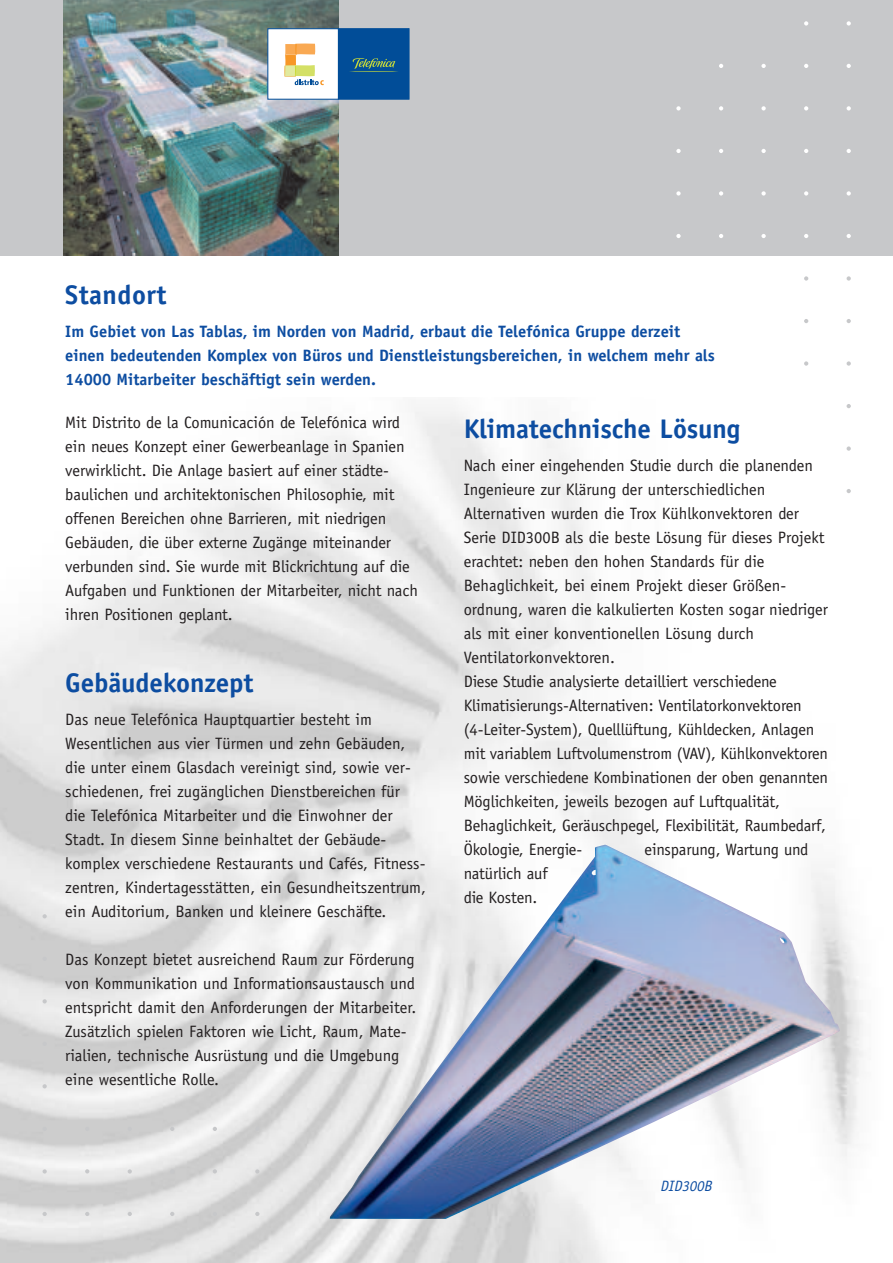
<style>
.page{position:relative;width:893px;height:1263px;background:#fff}
.page>*{position:absolute;margin:0;border:0;box-sizing:border-box;transform-origin:0 0}
.t1{font:700 27px "Officina Sans";letter-spacing:-.005em;color:#0d4da1}
.t2{font:700 27px "Officina Sans";letter-spacing:.015em;color:#0d4da1}
.t3{font:16.5px/24px "Officina Sans";letter-spacing:-.005em;color:#231f20}
.t4{font:700 16.5px/24px "Officina Sans";color:#0d4da1}
.t5{font:italic 15px "Officina Sans";letter-spacing:-.005em;color:#0d4da1}
</style>
<div class="page">
<div style="left:0;top:0;width:892px;height:255px;background:#c7c8ca"></div>
<img style="left:64px;top:0;width:275px;height:255px">
<svg style="left:676px;top:234px;width:4px;height:4px"></svg>
<svg style="left:719px;top:234px;width:4px;height:4px"></svg>
<svg style="left:761px;top:234px;width:4px;height:4px"></svg>
<svg style="left:804px;top:234px;width:4px;height:4px"></svg>
<svg style="left:846px;top:234px;width:4px;height:4px"></svg>
<svg style="left:676px;top:191px;width:4px;height:5px"></svg>
<svg style="left:719px;top:191px;width:4px;height:5px"></svg>
<svg style="left:761px;top:191px;width:4px;height:5px"></svg>
<svg style="left:804px;top:191px;width:4px;height:5px"></svg>
<svg style="left:846px;top:191px;width:4px;height:5px"></svg>
<svg style="left:676px;top:149px;width:4px;height:4px"></svg>
<svg style="left:719px;top:149px;width:4px;height:4px"></svg>
<svg style="left:761px;top:149px;width:4px;height:4px"></svg>
<svg style="left:804px;top:149px;width:4px;height:4px"></svg>
<svg style="left:846px;top:149px;width:4px;height:4px"></svg>
<svg style="left:676px;top:106px;width:4px;height:5px"></svg>
<svg style="left:719px;top:106px;width:4px;height:5px"></svg>
<svg style="left:761px;top:106px;width:4px;height:5px"></svg>
<svg style="left:804px;top:106px;width:4px;height:5px"></svg>
<svg style="left:846px;top:106px;width:4px;height:5px"></svg>
<svg style="left:719px;top:64px;width:4px;height:4px"></svg>
<svg style="left:761px;top:64px;width:4px;height:4px"></svg>
<svg style="left:804px;top:64px;width:4px;height:4px"></svg>
<svg style="left:846px;top:64px;width:4px;height:4px"></svg>
<svg style="left:804px;top:21px;width:4px;height:5px"></svg>
<svg style="left:846px;top:21px;width:4px;height:5px"></svg>
<svg style="left:804px;top:276px;width:4px;height:5px"></svg>
<svg style="left:846px;top:276px;width:4px;height:5px"></svg>
<svg style="left:804px;top:361px;width:4px;height:5px"></svg>
<svg style="left:846px;top:361px;width:4px;height:5px"></svg>
<svg style="left:846px;top:404px;width:4px;height:4px"></svg>
<svg style="left:846px;top:446px;width:4px;height:5px"></svg>
<svg style="left:846px;top:489px;width:4px;height:4px"></svg>
<svg style="left:804px;top:319px;width:4px;height:4px"></svg>
<svg style="left:846px;top:319px;width:4px;height:4px"></svg>
<img style="left:330px;top:845px;width:511px;height:374px">
<div style="left:268px;top:29px;width:70px;height:70px;background:#fff"></div>
<svg style="left:295px;top:43px;width:20px;height:12px"></svg>
<svg style="left:284px;top:44px;width:40px;height:41px"></svg>
<div style="left:338px;top:29px;width:71px;height:70px;background:#014d98"></div>
<svg style="left:349px;top:58px;width:49px;height:14px"></svg>
<svg style="left:43px;top:1127px;width:4px;height:4px"></svg>
<svg style="left:43px;top:1084px;width:4px;height:4px"></svg>
<svg style="left:43px;top:1042px;width:4px;height:4px"></svg>
<svg style="left:43px;top:999px;width:4px;height:5px"></svg>
<svg style="left:43px;top:957px;width:4px;height:4px"></svg>
<svg style="left:43px;top:914px;width:4px;height:4px"></svg>
<svg style="left:85px;top:1127px;width:4px;height:4px"></svg>
<svg style="left:128px;top:1127px;width:4px;height:4px"></svg>
<svg style="left:170px;top:1127px;width:4px;height:4px"></svg>
<svg style="left:213px;top:1127px;width:4px;height:4px"></svg>
<svg style="left:255px;top:1127px;width:4px;height:4px"></svg>
<svg style="left:43px;top:1169px;width:4px;height:5px"></svg>
<svg style="left:85px;top:1169px;width:4px;height:5px"></svg>
<svg style="left:128px;top:1169px;width:4px;height:5px"></svg>
<svg style="left:170px;top:1169px;width:4px;height:5px"></svg>
<svg style="left:213px;top:1169px;width:4px;height:5px"></svg>
<svg style="left:255px;top:1169px;width:4px;height:5px"></svg>
<svg style="left:43px;top:1212px;width:4px;height:4px"></svg>
<svg style="left:85px;top:1212px;width:4px;height:4px"></svg>
<svg style="left:128px;top:1212px;width:4px;height:4px"></svg>
<svg style="left:170px;top:1212px;width:4px;height:4px"></svg>
<svg style="left:213px;top:1212px;width:4px;height:4px"></svg>
<svg style="left:255px;top:1212px;width:4px;height:4px"></svg>
<h1 class="t2" style="left:65px;top:285px;width:103px">Standort</h1>
<p class="t4" style="left:65px;top:321px;width:651px">Im Gebiet von Las Tablas, im Norden von Madrid, erbaut die Telefónica Gruppe derzeit einen bedeutenden Komplex von Büros und Dienstleistungsbereichen, in welchem mehr als<br>14000 Mitarbeiter beschäftigt sein werden.</p>
<p class="t3" style="left:65px;top:412px;width:354px">Mit Distrito de la Comunicación de Telefónica wird ein neues Konzept einer Gewerbeanlage in Spanien verwirklicht. Die Anlage basiert auf einer städte&shy;baulichen und architektonischen Philosophie, mit offenen Bereichen ohne Barrieren, mit niedrigen Gebäuden, die über externe Zugänge miteinander verbunden sind. Sie wurde mit Blickrichtung auf die Aufgaben und Funktionen der Mitarbeiter, nicht nach ihren Positionen geplant.</p>
<h1 class="t1" style="left:65px;top:673px;width:190px">Gebäudekonzept</h1>
<p class="t3" style="left:65px;top:709px;width:362px">Das neue Telefónica Hauptquartier besteht im Wesentlichen aus vier Türmen und zehn Gebäuden, die unter einem Glasdach vereinigt sind, sowie ver&shy;schiedenen, frei zugänglichen Dienstbereichen für<br>die Telefónica Mitarbeiter und die Einwohner der Stadt. In diesem Sinne beinhaltet der Gebäude&shy;komplex verschiedene Restaurants und Cafés, Fitness&shy;zentren, Kindertagesstätten, ein Gesundheitszentrum, ein Auditorium, Banken und kleinere Geschäfte.</p>
<p class="t3" style="left:65px;top:949px;width:352px">Das Konzept bietet ausreichend Raum zur Förderung von Kommunikation und Informationsaustausch und entspricht damit den Anforderungen der Mitarbeiter.<br>Zusätzlich spielen Faktoren wie Licht, Raum, Mate&shy;rialien, technische Ausrüstung und die Umgebung eine wesentliche Rolle.</p>
<h1 class="t1" style="left:463px;top:419px;width:278px">Klimatechnische Lösung</h1>
<p class="t3" style="left:463px;top:455px;width:366px">Nach einer eingehenden Studie durch die planenden Ingenieure zur Klärung der unterschiedlichen Alternativen wurden die Trox Kühlkonvektoren der Serie DID300B als die beste Lösung für dieses Projekt erachtet: neben den hohen Standards für die Behaglichkeit, bei einem Projekt dieser Größen&shy;ordnung, waren die kalkulierten Kosten sogar niedriger als mit einer konventionellen Lösung durch Ventilatorkonvektoren.<br>Diese Studie analysierte detailliert verschiedene Klimatisierungs-Alternativen: Ventilatorkonvektoren (4-Leiter-System), Quelllüftung, Kühldecken, Anlagen mit variablem Luftvolumenstrom (VAV), Kühlkonvektoren sowie verschiedene Kombinationen der oben genannten Möglichkeiten, jeweils bezogen auf Luftqualität, Behaglichkeit, Geräuschpegel, Flexibilität, Raumbedarf, Ökologie, Energie-</p>
<p class="t3" style="left:644px;top:839px;width:165px">einsparung, Wartung und</p>
<p class="t3" style="left:463px;top:863px;width:85px">natürlich auf die Kosten.</p>
<p class="t5" style="left:661px;top:1180px;width:53px">DID300B</p>
</div>
